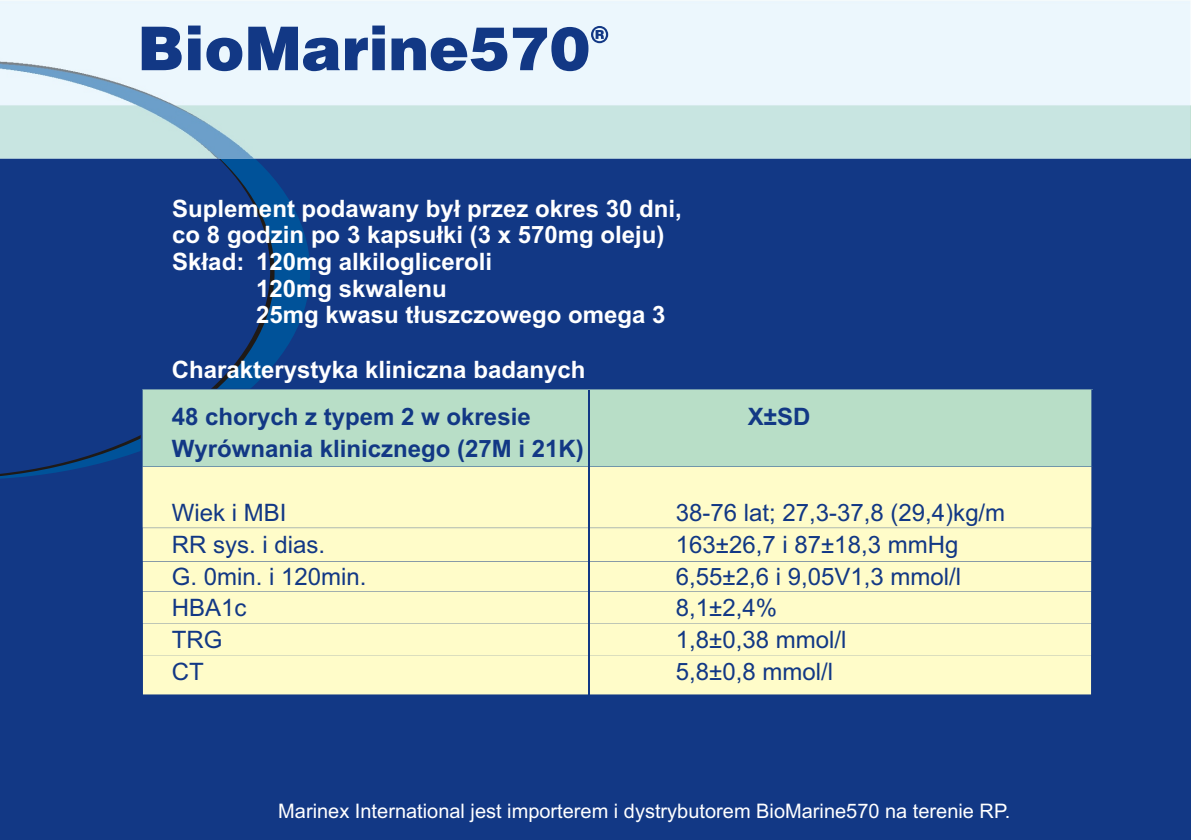
<style>
.page{position:relative;width:1192px;height:840px;background:#fff}
.page>*{position:absolute;margin:0;border:0;box-sizing:border-box;transform-origin:0 0}
.t1{font:700 24px "Arial CE";color:#fff}
.t2{font:24px "Arial CE";color:#123885}
.t3{font:700 24px "Arial CE";color:#123885}
.t4{font:20px "Arial CE";color:#fff}
</style>
<div class="page">
<div style="left:0;top:158px;width:1191px;height:682px;background:#123885"></div>
<svg style="left:0;top:158px;width:310px;height:321px"></svg>
<img style="left:0;top:1px;width:1191px;height:157px">
<svg style="left:142px;top:26px;width:466px;height:45px;background:#7791bd"></svg>
<svg style="left:141px;top:389px;width:952px;height:306px;background:#eaf1c7"></svg>
<hr style="left:589px;top:390px;width:1px;height:305px;background:#123885">
<p class="t1" style="left:172px;top:199px;width:511px">Suplement podawany by³ przez okres 30 dni,</p>
<p class="t1" style="left:172px;top:226px;width:494px">co 8 godzin po 3 kapsu³ki (3 x 570mg oleju)</p>
<p class="t1" style="left:172px;top:253px;width:321px">Sk³ad: 120mg alkilogliceroli</p>
<p class="t1" style="left:256px;top:279px;width:192px">120mg skwalenu</p>
<p class="t1" style="left:256px;top:306px;width:411px">25mg kwasu t³uszczowego omega 3</p>
<p class="t1" style="left:172px;top:360px;width:415px">Charakterystyka kliniczna badanych</p>
<p class="t3" style="left:172px;top:407px;width:360px">48 chorych z typem 2 w okresie</p>
<p class="t3" style="left:748px;top:407px;width:64px">X±SD</p>
<p class="t3" style="left:172px;top:439px;width:414px">Wyrównania klinicznego (27M i 21K)</p>
<p class="t2" style="left:172px;top:503px;width:116px">Wiek i MBI</p>
<p class="t2" style="left:676px;top:503px;width:331px">38-76 lat; 27,3-37,8 (29,4)kg/m</p>
<p class="t2" style="left:172px;top:535px;width:155px">RR sys. i dias.</p>
<p class="t2" style="left:676px;top:535px;width:284px">163±26,7 i 87±18,3 mmHg</p>
<p class="t2" style="left:172px;top:567px;width:196px">G. 0min. i 120min.</p>
<p class="t2" style="left:676px;top:567px;width:287px">6,55±2,6 i 9,05V1,3 mmol/l</p>
<p class="t2" style="left:172px;top:599px;width:76px">HBA1c</p>
<p class="t2" style="left:676px;top:599px;width:103px">8,1±2,4%</p>
<p class="t2" style="left:172px;top:631px;width:52px">TRG</p>
<p class="t2" style="left:676px;top:631px;width:172px">1,8±0,38 mmol/l</p>
<p class="t2" style="left:172px;top:663px;width:33px">CT</p>
<p class="t2" style="left:676px;top:663px;width:159px">5,8±0,8 mmol/l</p>
<p class="t4" style="left:278px;top:804px;width:734px">Marinex International jest importerem i dystrybutorem BioMarine570 na terenie RP.</p>
</div>
